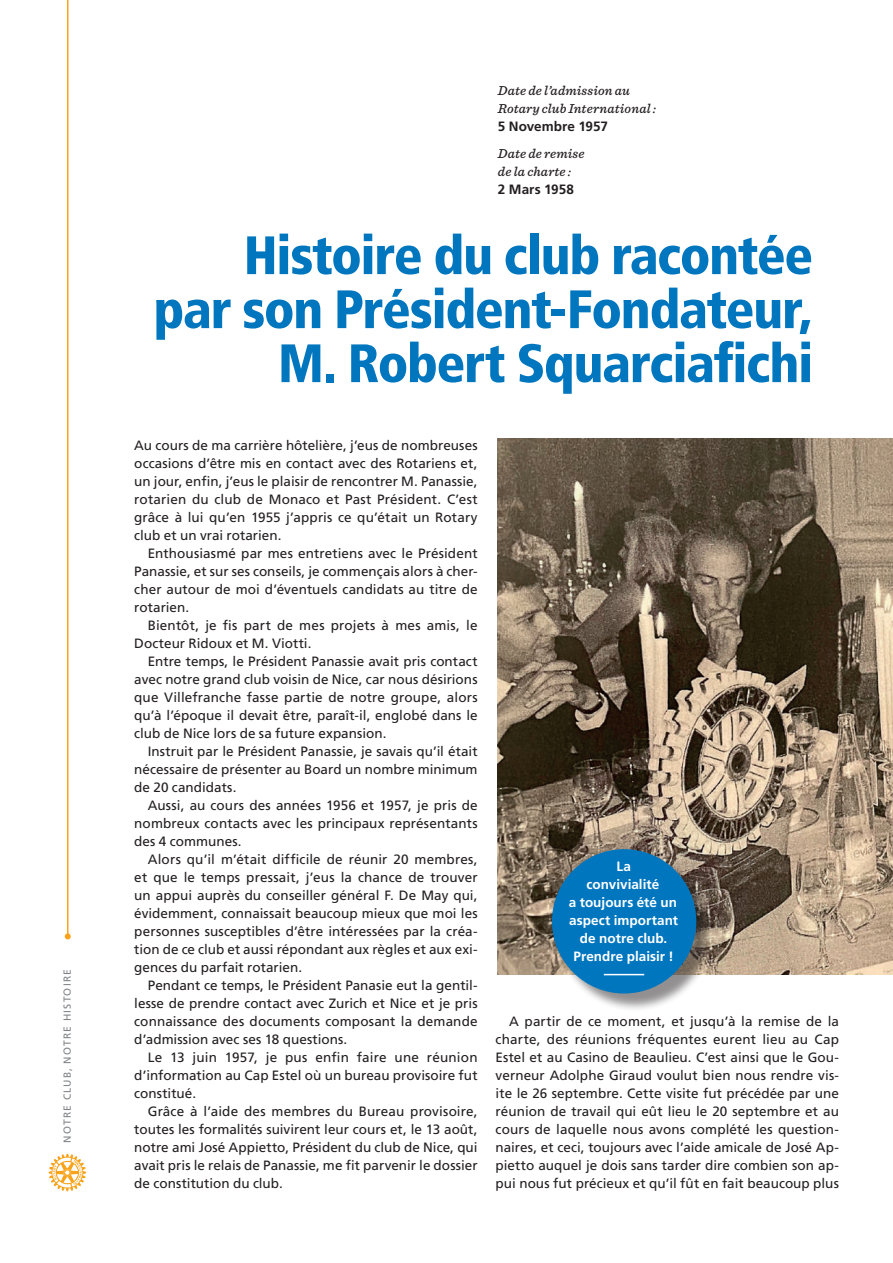
<style>
.page{position:relative;width:893px;height:1263px;background:#fff}
.page>*{position:absolute;margin:0;border:0;box-sizing:border-box;transform-origin:0 0}
.t1{font:900 condensed 54px/54px "Frutiger LT Std";letter-spacing:-.025em;color:#0076bf;text-align:right}
.t2{font:13.5px/18px "Frutiger LT Std";letter-spacing:.005em;color:#231f20;text-align:justify}
.t3{font:700 13.5px/18px "Frutiger LT Std";color:#fff;text-align:center}
.t4{font:italic 500 13.5px/18px "Sentinel";letter-spacing:.01em;color:#231f20}
.t5{font:700 13.5px "Frutiger LT Std";letter-spacing:.005em;color:#231f20}
.t6{font:10.2px "Frutiger LT Std";letter-spacing:.115em;color:#808285}
</style>
<div class="page">
<svg style="left:49px;top:1154px;width:37px;height:37px"></svg>
<hr style="left:67px;top:0;width:2px;height:936px;background:#f9a31b">
<svg style="left:65px;top:933px;width:6px;height:6px"></svg>
<img style="left:498px;top:439px;width:395px;height:535px">
<div style="left:554px;top:851px;width:161px;height:161px;background:#231f20;opacity:.5"></div>
<div style="left:552px;top:849px;width:144px;height:144px;background:#0076bf;border-radius:50%"></div>
<hr style="left:604px;top:974px;width:40px;height:1px;background:#fff">
<p class="t6" style="left:61px;top:1142px;width:175px;rotate:-90deg">NOTRE CLUB, NOTRE HISTOIRE</p>
<p class="t4" style="left:498px;top:81px;width:160px">Date de l’admission au<br>Rotary club International :</p>
<p class="t5" style="left:498px;top:118px;width:112px">5 Novembre 1957</p>
<p class="t4" style="left:498px;top:144px;width:88px">Date de remise de la charte :</p>
<p class="t5" style="left:498px;top:181px;width:78px">2 Mars 1958</p>
<h1 class="t1" style="left:153px;top:228px;width:661px">Histoire du club racontée par son Président-Fondateur,<br>M. Robert Squarciafichi</h1>
<p class="t2" style="left:134px;top:436px;width:345px">Au cours de ma carrière hôtelière, j’eus de nombreuses occasions d’être mis en contact avec des Rotariens et, un jour, enfin, j’eus le plaisir de rencontrer M. Panassie, rotarien du club de Monaco et Past Président. C’est grâce à lui qu’en 1955 j’appris ce qu’était un Rotary club et un vrai rotarien.</p>
<p class="t2" style="left:134px;top:544px;width:345px;text-indent:14px">Enthousiasmé par mes entretiens avec le Président Panassie, et sur ses conseils, je commençais alors à cher&shy;cher autour de moi d’éventuels candidats au titre de rotarien.</p>
<p class="t2" style="left:134px;top:616px;width:345px;text-indent:14px">Bientôt, je fis part de mes projets à mes amis, le<br>Docteur Ridoux et M. Viotti.</p>
<p class="t2" style="left:134px;top:652px;width:345px;text-indent:14px">Entre temps, le Président Panassie avait pris contact avec notre grand club voisin de Nice, car nous désirions que Villefranche fasse partie de notre groupe, alors qu’à l’époque il devait être, paraît-il, englobé dans le club de Nice lors de sa future expansion.</p>
<p class="t2" style="left:134px;top:742px;width:345px;text-indent:14px">Instruit par le Président Panassie, je savais qu’il était nécessaire de présenter au Board un nombre minimum de 20 candidats.</p>
<p class="t2" style="left:134px;top:796px;width:345px;text-indent:14px">Aussi, au cours des années 1956 et 1957, je pris de nombreux contacts avec les principaux représentants des 4 communes.</p>
<p class="t2" style="left:134px;top:850px;width:345px;text-indent:14px">Alors qu’il m’était difficile de réunir 20 membres, et que le temps pressait, j’eus la chance de trouver un appui auprès du conseiller général F. De May qui, évidemment, connaissait beaucoup mieux que moi les personnes susceptibles d’être intéressées par la créa&shy;tion de ce club et aussi répondant aux règles et aux exi&shy;gences du parfait rotarien.</p>
<p class="t2" style="left:134px;top:976px;width:345px;text-indent:14px">Pendant ce temps, le Président Panasie eut la gentil&shy;lesse de prendre contact avec Zurich et Nice et je pris connaissance des documents composant la demande d’admission avec ses 18 questions.</p>
<p class="t2" style="left:134px;top:1048px;width:345px;text-indent:14px">Le 13 juin 1957, je pus enfin faire une réunion d’information au Cap Estel où un bureau provisoire fut constitué.</p>
<p class="t2" style="left:134px;top:1102px;width:345px;text-indent:14px">Grâce à l’aide des membres du Bureau provisoire, toutes les formalités suivirent leur cours et, le 13 août, notre ami José Appietto, Président du club de Nice, qui avait pris le relais de Panassie, me fit parvenir le dossier de constitution du club.</p>
<p class="t3" style="left:569px;top:858px;width:111px">La<br>convivialité<br>a toujours été un aspect important de notre club.<br>Prendre plaisir !</p>
<p class="t2" style="left:496px;top:1012px;width:345px;text-indent:14px">A partir de ce moment, et jusqu’à la remise de la charte, des réunions fréquentes eurent lieu au Cap Estel et au Casino de Beaulieu. C’est ainsi que le Gou&shy;verneur Adolphe Giraud voulut bien nous rendre vis&shy;ite le 26 septembre. Cette visite fut précédée par une réunion de travail qui eût lieu le 20 septembre et au cours de laquelle nous avons complété les question&shy;naires, et ceci, toujours avec l’aide amicale de José Ap&shy;pietto auquel je dois sans tarder dire combien son ap&shy;pui nous fut précieux et qu’il fût en fait beaucoup plus</p>
</div>
